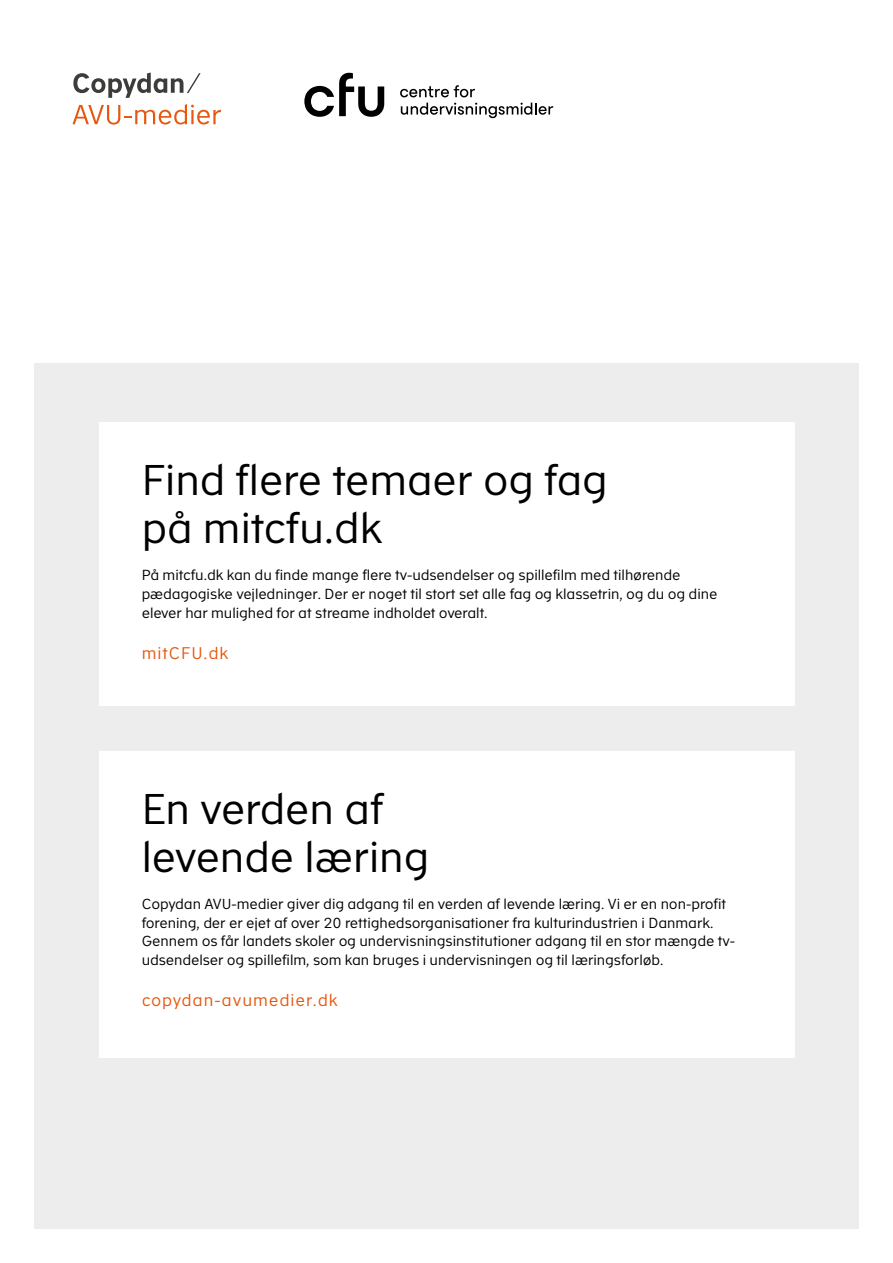
<style>
.page{position:relative;width:893px;height:1263px;background:#fff}
.page>*{position:absolute;margin:0;border:0;box-sizing:border-box;transform-origin:0 0}
.Fag_overskrift{font:42px/48px "Academy Sans";letter-spacing:-.01em;color:#000}
.Kort_tekst_orange{font:16.5px "Academy Sans";letter-spacing:.06em;color:#e6580f}
.Brød{font:14.25px/18.8px "Academy Sans";letter-spacing:-.01em;color:#000}
</style>
<div class="page">
<div style="left:34px;top:364px;width:825px;height:865px;background:#ededed"></div>
<svg style="left:304px;top:73px;width:80px;height:44px"></svg>
<svg style="left:400px;top:85px;width:75px;height:12px"></svg>
<svg style="left:401px;top:103px;width:152px;height:15px"></svg>
<svg style="left:73px;top:73px;width:128px;height:25px"></svg>
<svg style="left:72px;top:104px;width:149px;height:21px"></svg>
<div style="left:99px;top:422px;width:696px;height:284px;background:#fff"></div>
<div style="left:99px;top:751px;width:696px;height:306px;background:#fff"></div>
<p class="Fag_overskrift" style="left:142px;top:453px;width:468px">Find flere temaer og fag på mitcfu.dk</p>
<p class="Brød" style="left:142px;top:565px;width:577px">På mitcfu.dk kan du finde mange flere tv-udsendelser og spillefilm med tilhørende pædagogiske vejledninger. Der er noget til stort set alle fag og klassetrin, og du og dine elever har mulighed for at streame indholdet overalt.</p>
<p class="Kort_tekst_orange" style="left:142px;top:641px;width:88px">mitCFU.dk</p>
<p class="Fag_overskrift" style="left:142px;top:782px;width:289px">En verden af levende læring</p>
<p class="Brød" style="left:142px;top:893px;width:595px">Copydan AVU-medier giver dig adgang til en verden af levende læring. Vi er en non-profit forening, der er ejet af over 20 rettighedsorganisationer fra kulturindustrien i Danmark.<br>Gennem os får landets skoler og undervisningsinstitutioner adgang til en stor mængde tv&shy;udsendelser og spillefilm, som kan bruges i undervisningen og til læringsforløb.</p>
<p class="Kort_tekst_orange" style="left:142px;top:988px;width:197px">copydan-avumedier.dk</p>
</div>
